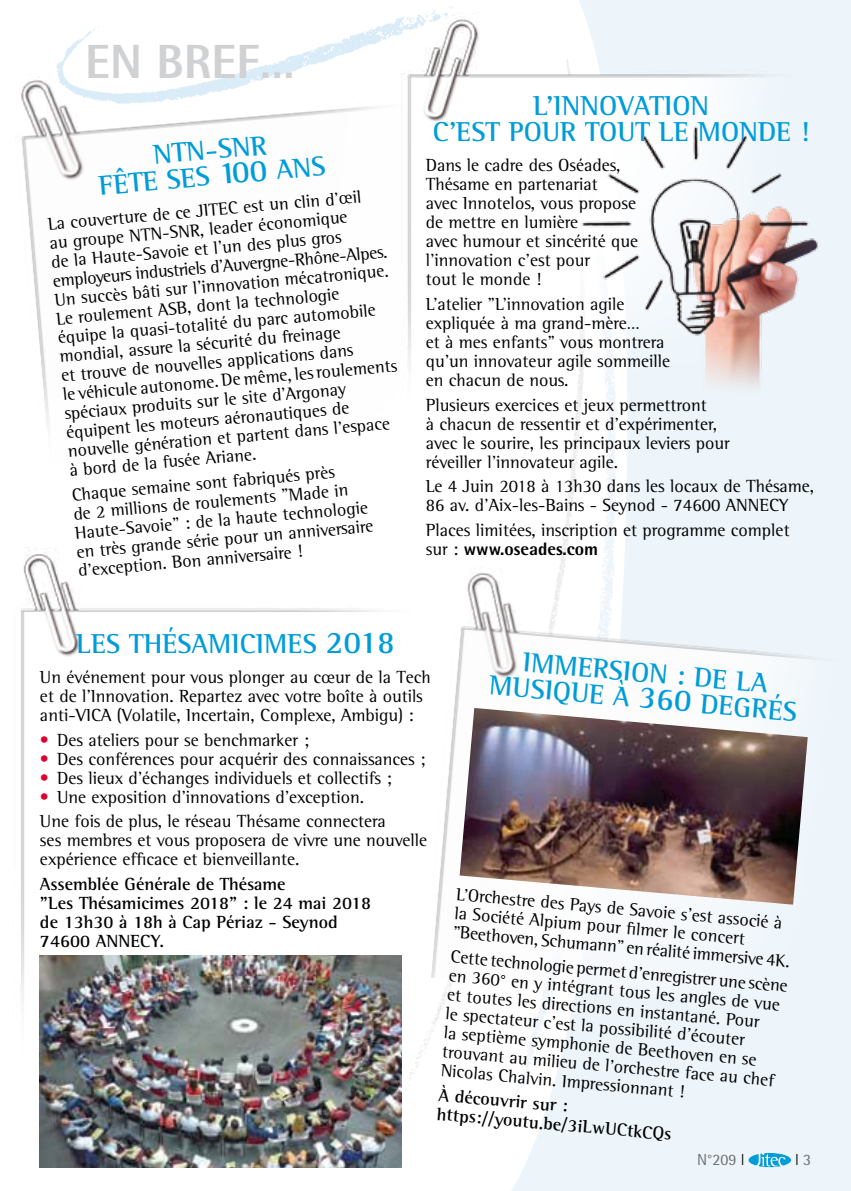
<style>
.page{position:relative;width:851px;height:1191px;background:#fff}
.page>*{position:absolute;margin:0;border:0;box-sizing:border-box;transform-origin:0 0}
.t1{font:800 48px "Rotis Semi Sans";color:#d0d1d2}
.t2{font:700 28px/26px "Rotis Semi Serif";color:#009cd9;text-align:center}
.t3{font:18px/19px "Rotis Semi Serif";color:#000}
.t4{font:700 18px/19px "Rotis Semi Serif";color:#000}
.t5{font:800 18px "Rotis Semi Sans";color:#000}
.t6{font:16px "Rotis Semi Sans";color:#707172}
.t7{font:300 16px "Rotis Semi Sans";color:#000}
.s1{font-size:32px}
.s2{font-family:"Rotis Semi Serif";font-weight:400}
.s3{color:#dc002e}
.s4{font-weight:300;color:#000}
.s5{font-weight:400;color:#707172}
</style>
<div class="page">
<div style="left:511px;top:0;width:339px;height:1191px;background:#edf5fb"></div>
<img style="left:401px;top:1011px;width:191px;height:131px">
<img style="left:509px;top:412px;width:114px;height:692px">
<svg style="left:748px;top:1153px;width:43px;height:14px"></svg>
<img style="left:21px;top:29px;width:367px;height:399px">
<img style="left:20px;top:547px;width:391px;height:516px">
<img style="left:431px;top:563px;width:419px;height:448px">
<img style="left:459px;top:708px;width:348px;height:196px">
<img style="left:388px;top:0;width:409px;height:412px">
<img style="left:576px;top:120px;width:257px;height:275px">
<img style="left:40px;top:955px;width:361px;height:212px">
<h1 class="t1" style="left:85px;top:31px;width:211px">En bref…</h1>
<h2 class="t2" style="left:96px;top:146px;width:226px;rotate:-5deg">NTN -SNR<br>fête ses <span class="s1">100</span> ans</h2>
<p class="t3" style="left:47px;top:214px;width:337px;rotate:-5deg">La couverture de ce JITEC est un clin d’œil au groupe NTN-SNR, leader économique<br>de la Haute-Savoie et l’un des plus gros employeurs industriels d’Auvergne-Rhône-Alpes.<br>Un succès bâti sur l’innovation mécatronique.<br>Le roulement ASB, dont la technologie équipe la quasi-totalité du parc automobile mondial, assure la sécurité du freinage<br>et trouve de nouvelles applications dans<br>le véhicule autonome. De même, les roulements spéciaux produits sur le site d’Argonay équipent les moteurs aéronautiques de nouvelle génération et partent dans l’espace à bord de la fusée Ariane.</p>
<p class="t3" style="left:71px;top:485px;width:299px;rotate:-5deg">Chaque semaine sont fabriqués près<br>de 2 millions de roulements "Made in Haute-Savoie" : de la haute technologie en très grande série pour un anniversaire d’exception. Bon anniversaire !</p>
<h2 class="t2" style="left:433px;top:92px;width:378px">L’innovation<br>c’est pour tout le monde !</h2>
<p class="t3" style="left:426px;top:156px;width:214px">Dans le cadre des Oséades,<br>Thésame en partenariat<br>avec Innotelos, vous propose de mettre en lumière<br>avec humour et sincérité que l’innovation c’est pour<br>tout le monde !</p>
<p class="t3" style="left:426px;top:294px;width:246px">L’atelier "L’innovation agile expliquée à ma grand-mère…<br>et à mes enfants" vous montrera qu’un innovateur agile sommeille en chacun de nous.</p>
<p class="t3" style="left:426px;top:395px;width:305px">Plusieurs exercices et jeux permettront<br>à chacun de ressentir et d’expérimenter, avec le sourire, les principaux leviers pour réveiller l’innovateur agile.</p>
<p class="t3" style="left:426px;top:477px;width:389px">Le 4 Juin 2018 à 13h30 dans les locaux de Thésame,<br>86 av. d’Aix-les-Bains - Seynod - 74600 ANNECY</p>
<p class="t3" style="left:426px;top:520px;width:365px">Places limitées, inscription et programme complet</p>
<p class="t5" style="left:426px;top:537px;width:174px"><span class="s2">sur :</span> www.oseades.com</p>
<h2 class="t2" style="left:76px;top:630px;width:320px">Les Thésamicimes <span class="s1">2018</span></h2>
<p class="t3" style="left:40px;top:667px;width:392px">Un événement pour vous plonger au cœur de la Tech et de l'Innovation. Repartez avec votre boîte à outils anti-VICA (Volatile, Incertain, Complexe, Ambigu) :</p>
<p class="t3" style="left:40px;top:730px;width:270px"><span class="s3">•</span> Des ateliers pour se benchmarker ;</p>
<p class="t3" style="left:40px;top:749px;width:387px"><span class="s3">•</span> Des conférences pour acquérir des connaissances ;</p>
<p class="t3" style="left:40px;top:768px;width:353px"><span class="s3">•</span> Des lieux d’échanges individuels et collectifs ;</p>
<p class="t3" style="left:40px;top:784px;width:347px;line-height:24.6px"><span class="s3">•</span> Une exposition d’innovations d’exception.<br>Une fois de plus, le réseau Thésame connectera</p>
<p class="t3" style="left:40px;top:830px;width:388px">ses membres et vous proposera de vivre une nouvelle expérience efficace et bienveillante.</p>
<p class="t4" style="left:40px;top:874px;width:333px">Assemblée Générale de Thésame<br>"Les Thésamicimes 2018" : le 24 mai 2018 de 13h30 à 18h à Cap Périaz - Seynod<br>74600 ANNEC</p>
<h2 class="t2" style="left:493px;top:646px;width:307px;rotate:5deg">Immersion : de l a musique à <span class="s1">360</span> degrés</h2>
<p class="t3" style="left:457px;top:884px;width:339px;rotate:5deg">L’Orchestre des Pays de Savoie s’est associé à la Société Alpium pour fi lmer le concert "Beethoven, Schumann" en réalité immersive 4K.</p>
<p class="t4" style="left:150px;top:931px;width:15px">Y.</p>
<p class="t3" style="left:451px;top:947px;width:339px;rotate:5deg">Cette technologie permet d’enregistrer une scène en 360° en y intégrant tous les angles de vue et toutes les directions en instantané. Pour<br>le spectateur c’est la possibilité d’écouter<br>la septième symphonie de Beethoven en se trouvant au milieu de l’orchestre face au chef Nicolas Chalvin. Impressionnant !</p>
<p class="t4" style="left:439px;top:1085px;width:237px;rotate:5deg">À découvrir sur : https://youtu.be/3iLwUC tkCQ s</p>
<p class="t6" style="left:697px;top:1150px;width:46px">N°209 <span class="s4">I</span></p>
<p class="t7" style="left:795px;top:1150px;width:18px">I <span class="s5">3</span></p>
</div>
